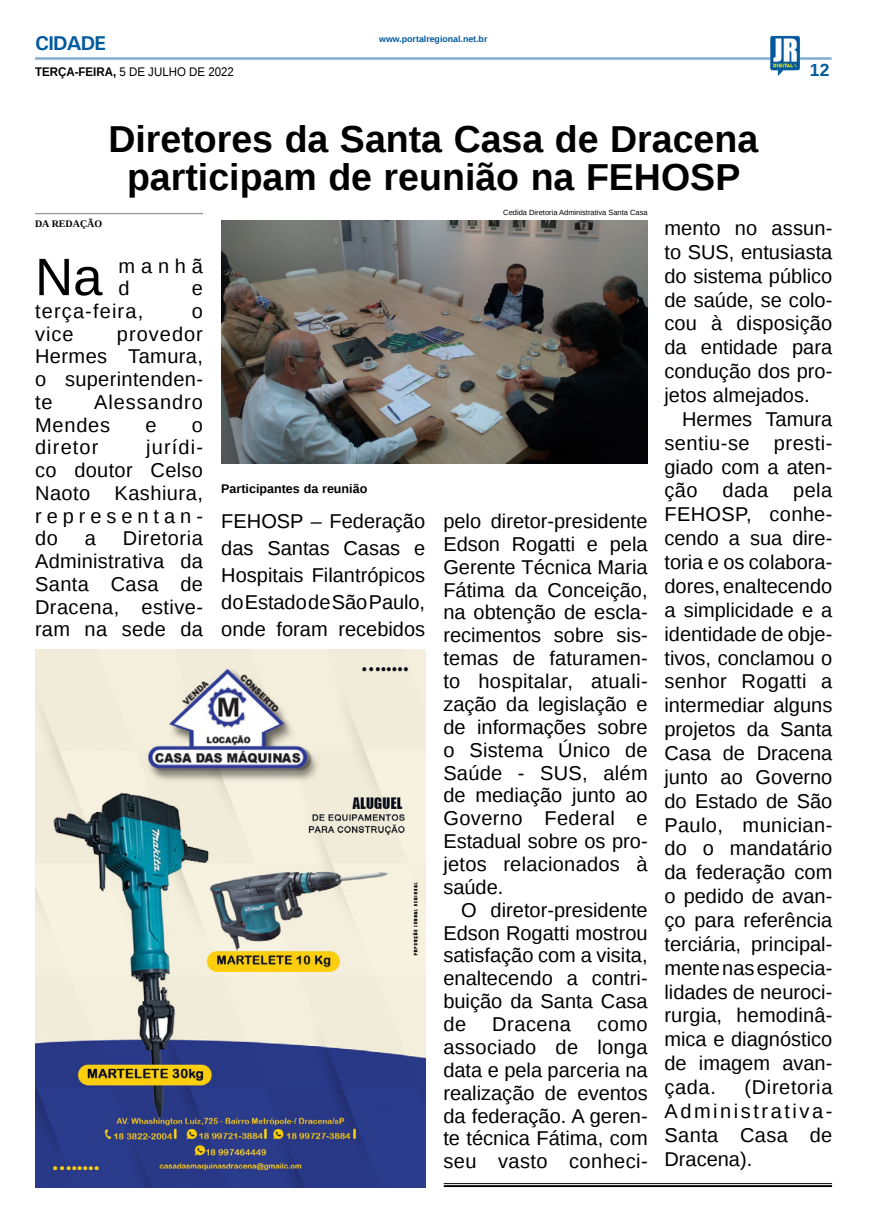
<style>
.page{position:relative;width:869px;height:1223px;background:#fff}
.page>*{position:absolute;margin:0;border:0;box-sizing:border-box;transform-origin:0 0}
.MATÉRIA{font:52.75px "Liberation Sans";color:#000}
.TÍTULO{font:700 37.5px/37.5px "Liberation Sans";color:#000;text-align:center}
.MATÉRIA-2{font:20px/23.9px "Liberation Sans";letter-spacing:.01em;color:#000;text-align:justify}
.MATÉRIA-3{font:20px "Liberation Sans";letter-spacing:.055em;color:#000}
.MATÉRIA-4{font:20px/22.8px "Liberation Sans";letter-spacing:.05em;color:#000}
.TITULO_PG{font:700 20px "Univers";letter-spacing:-.04em;color:#005a9e}
.TÍTULO-2{font:700 17.5px "Liberation Sans";color:#005a9e}
.DATA_PG{font:12.5px "Liberation Sans";color:#000;scale:.92 1}
.LEGENDA{font:700 12.5px "Liberation Sans";color:#000}
.CRÉDITO_NOME{font:700 10px "Liberation Serif";color:#000}
.DATA_PG-2{font:700 8.75px "Liberation Sans";color:#005a9e}
.CRÉDITO_FOTO{font:7.5px "Liberation Sans";color:#000}
.s1{font-weight:700}
</style>
<div class="page">
<hr style="left:35px;top:57px;width:796px;height:3px;background:#005a9e">
<img style="left:769px;top:36px;width:30px;height:40px">
<hr style="left:443px;top:1183px;width:388px;height:1px;background:#000">
<hr style="left:443px;top:1185px;width:388px;height:2px;background:#000">
<img style="left:36px;top:649px;width:389px;height:538px">
<img style="left:221px;top:220px;width:426px;height:243px">
<hr style="left:35px;top:213px;width:168px;height:1px;background:#939598">
<p class="TITULO_PG" style="left:35px;top:31px;width:72px">CIDADE</p>
<p class="DATA_PG" style="left:35px;top:65px;width:218px"><span class="s1">TERÇA-FEIRA,</span> 5 DE JULHO DE 2022</p>
<p class="DATA_PG-2" style="left:379px;top:33px;width:110px">www.portalregional.net.br</p>
<p class="TÍTULO" style="left:108px;top:120px;width:651px">Diretores da Santa Casa de Dracena participam de reunião na FEHOSP</p>
<p class="CRÉDITO_FOTO" style="left:503px;top:208px;width:146px">Cedida Diretoria Administrativa Santa Casa</p>
<p class="TÍTULO-2" style="left:809px;top:58px;width:21px">12</p>
<p class="CRÉDITO_NOME" style="left:35px;top:217px;width:69px">DA REDAÇÃO</p>
<p class="MATÉRIA" style="left:35px;top:247px;width:69px">Na</p>
<p class="MATÉRIA-2" style="left:119px;top:255px;width:86px;line-height:22.5px">manhã d</p>
<p class="MATÉRIA-2" style="left:192px;top:277px;width:13px">e</p>
<p class="MATÉRIA-3" style="left:35px;top:300px;width:110px">terça-feira,</p>
<p class="MATÉRIA-2" style="left:192px;top:300px;width:13px">o</p>
<p class="MATÉRIA-2" style="left:35px;top:322px;width:40px">vice</p>
<p class="MATÉRIA-2" style="left:35px;top:323px;width:169px;line-height:22.8px;text-indent:82px">provedor Hermes Tamura, o superintenden&shy;te</p>
<p class="MATÉRIA-4" style="left:35px;top:391px;width:169px;text-indent:59px">Alessandro<br>Mendes</p>
<p class="MATÉRIA-2" style="left:145px;top:413px;width:13px">e</p>
<p class="MATÉRIA-2" style="left:192px;top:413px;width:13px">o</p>
<p class="MATÉRIA-2" style="left:35px;top:437px;width:169px;line-height:22.8px;text-indent:111px">jurídi&shy;co doutor Celso Naoto Kashiura, representan&shy;do</p>
<p class="MATÉRIA-3" style="left:35px;top:436px;width:65px">diretor</p>
<p class="MATÉRIA-2" style="left:35px;top:528px;width:169px;line-height:22.8px;text-indent:88px">Diretoria Administrativa da Santa Casa de Dracena, estive&shy;ram na sede da</p>
<p class="MATÉRIA-2" style="left:85px;top:527px;width:13px">a</p>
<p class="LEGENDA" style="left:221px;top:480px;width:147px">Participantes da reunião</p>
<p class="MATÉRIA-2" style="left:221px;top:508px;width:205px;line-height:27.1px">FEHOSP – Federação das Santas Casas e Hospitais Filantrópicos do Estado de São Paulo, onde foram recebidos</p>
<p class="MATÉRIA-2" style="left:443px;top:510px;width:206px;line-height:22.9px">pelo diretor-presidente Edson Rogatti e pela Gerente Técnica Maria Fátima da Conceição, na obtenção de escla&shy;recimentos sobre sis&shy;temas de faturamen&shy;to hospitalar, atuali&shy;zação da legislação e de informações sobre o Sistema Único de Saúde ‒ SUS, além de mediação junto ao Governo Federal e Estadual sobre os pro&shy;jetos relacionados à saúde.</p>
<p class="MATÉRIA-2" style="left:443px;top:899px;width:206px;line-height:22.9px;text-indent:18px">O diretor-presidente Edson Rogatti mostrou satisfação com a visita, enaltecendo a contri&shy;buição da Santa Casa de</p>
<p class="MATÉRIA-2" style="left:492px;top:1013px;width:80px">Dracena</p>
<p class="MATÉRIA-2" style="left:443px;top:1013px;width:206px;line-height:22.9px;text-indent:154px">como associado de longa data e pela parceria na realização de eventos da federação. A geren&shy;te técnica Fátima, com seu vasto conheci-</p>
<p class="MATÉRIA-2" style="left:664px;top:217px;width:169px">mento no assun&shy;to SUS, entusiasta do sistema público de saúde, se colo&shy;cou à disposição da entidade para condução dos pro&shy;jetos almejados.</p>
<p class="MATÉRIA-2" style="left:664px;top:408px;width:169px;text-indent:18px">Hermes Tamura sentiu-se presti&shy;giado com a aten&shy;ção dada pela FEHOSP, conhe&shy;cendo a sua dire&shy;toria e os colabora&shy;dores, enaltecendo a simplicidade e a identidade de obje&shy;tivos, conclamou o senhor Rogatti a intermediar alguns projetos da Santa Casa de Dracena junto ao Governo do Estado de São Paulo, munician&shy;do o mandatário da federação com o pedido de avan&shy;ço para referência terciária, principal&shy;mente nas especia&shy;lidades de neuroci&shy;rurgia, hemodinâ&shy;mica e diagnóstico de imagem avan&shy;çada.</p>
<p class="MATÉRIA-2" style="left:664px;top:1076px;width:169px;text-indent:80px">(Diretoria Administrativa-Santa Casa de Dracena).</p>
</div>
